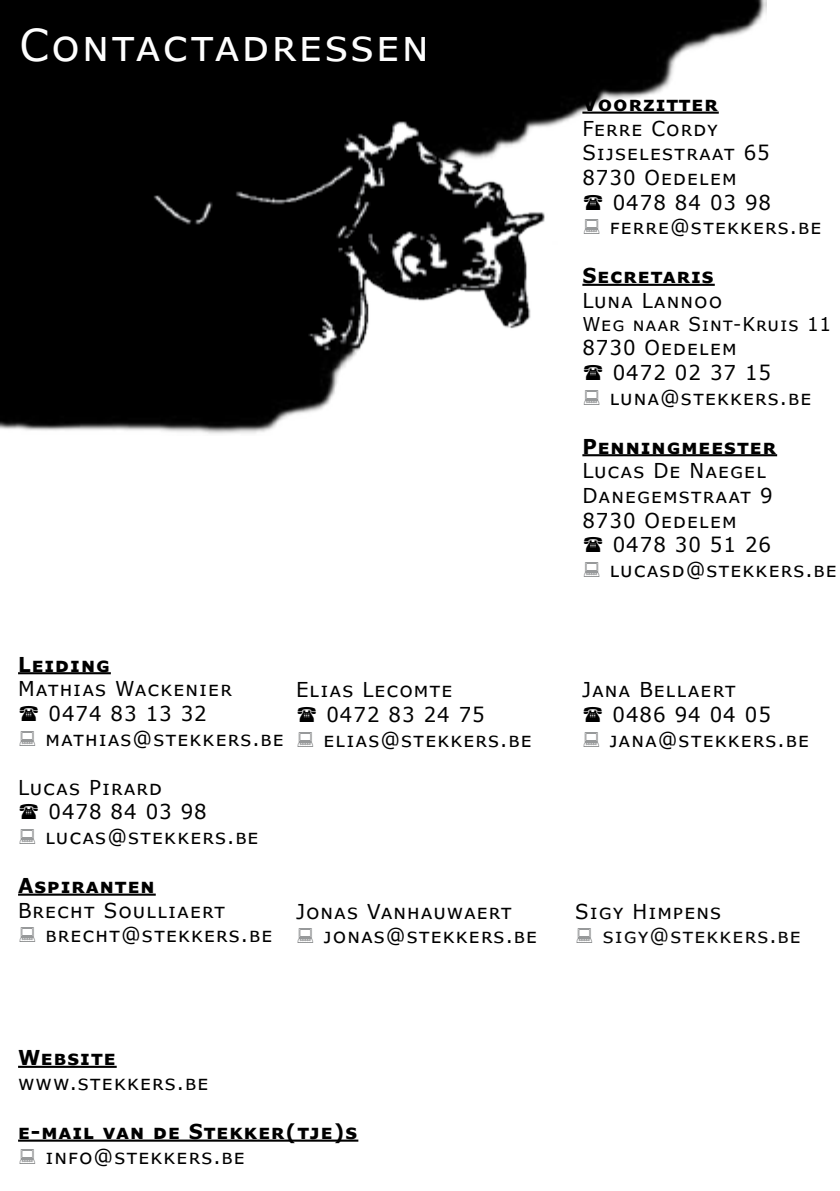
<style>
.page{position:relative;width:840px;height:1191px;background:#fff}
.page>*{position:absolute;margin:0;border:0;box-sizing:border-box;transform-origin:0 0}
.t1{font:44px "Verdana";letter-spacing:.045em;color:#fefefe;scale:.96 1}
.t2{font:20.4px/24.6px "Verdana";letter-spacing:.05em;color:#000;scale:.96 1}
.t3{font:700 20.4px "Verdana";letter-spacing:.05em;color:#000;scale:.96 1}
.t4{font:20.4px "Verdana";letter-spacing:.05em;color:#080808;scale:.96 1}
.t5{font:19px "Verdana";letter-spacing:.05em;color:#000;scale:.96 1}
</style>
<div class="page">
<img style="left:0;top:0;width:766px;height:434px">
<hr style="left:18px;top:672px;width:93px;height:2px;background:#000">
<hr style="left:18px;top:893px;width:138px;height:2px;background:#000">
<hr style="left:18px;top:1065px;width:99px;height:2px;background:#000">
<hr style="left:18px;top:1139px;width:340px;height:2px;background:#000">
<hr style="left:582px;top:112px;width:136px;height:2px;background:#000">
<hr style="left:582px;top:284px;width:132px;height:2px;background:#000">
<hr style="left:582px;top:454px;width:194px;height:2px;background:#000">
<svg style="left:583px;top:194px;width:18px;height:16px"></svg>
<svg style="left:583px;top:219px;width:16px;height:15px"></svg>
<svg style="left:583px;top:365px;width:18px;height:15px"></svg>
<svg style="left:583px;top:389px;width:16px;height:16px"></svg>
<h1 class="t1" style="left:19px;top:14px;width:428px">CONTACTADRESSEN</h1>
<p class="t3" style="left:582px;top:89px;width:142px">VOORZITTER</p>
<p class="t2" style="left:582px;top:116px;width:197px">FERRE CORDY<br>SIJSELESTRAAT 65<br>8730 OEDELEM</p>
<p class="t2" style="left:609px;top:190px;width:222px">0478 84 03 98<br>FERRE@STEKKERS.BE</p>
<p class="t3" style="left:582px;top:261px;width:138px">SECRETARIS</p>
<p class="t2" style="left:582px;top:288px;width:147px">LUNA LANNOO</p>
<p class="t5" style="left:582px;top:311px;width:261px">WEG NAAR SINT-KRUIS 11</p>
<p class="t2" style="left:609px;top:335px;width:211px;text-indent:-27px">8730 OEDELEM<br>0472 02 37 15<br>LUNA@STEKKERS.BE</p>
<p class="t3" style="left:582px;top:432px;width:203px">PENNINGMEESTER</p>
<p class="t2" style="left:582px;top:458px;width:200px">LUCAS DE NAEGEL<br>DANEGEMSTRAAT 9<br>8730 OEDELEM</p>
<p class="t2" style="left:609px;top:532px;width:238px">0478 30 51 26<br>LUCASD@STEKKERS.BE</p>
<p class="t3" style="left:18px;top:650px;width:97px">LEIDING</p>
<p class="t2" style="left:46px;top:676px;width:250px;text-indent:-27px">MATHIAS WACKENIER<br>0474 83 13 32<br>MATHIAS@STEKKERS.BE</p>
<p class="t2" style="left:46px;top:775px;width:223px;text-indent:-27px">LUCAS PIRARD<br>0478 84 03 98<br>LUCAS@STEKKERS.BE</p>
<p class="t3" style="left:18px;top:871px;width:144px">ASPIRANTEN</p>
<p class="t2" style="left:46px;top:898px;width:238px;text-indent:-27px">BRECHT SOULLIAERT<br>BRECHT@STEKKERS.BE</p>
<p class="t2" style="left:323px;top:677px;width:218px;text-indent:-27px">ELIAS LECOMTE<br>0472 83 24 75<br>ELIAS@STEKKERS.BE</p>
<p class="t2" style="left:609px;top:677px;width:209px;text-indent:-27px">JANA BELLAERT<br>0486 94 04 05<br>JANA@STEKKERS.BE</p>
<p class="t2" style="left:296px;top:898px;width:226px">JONAS VANHAUWAERT</p>
<p class="t2" style="left:575px;top:898px;width:153px">SIGY HIMPENS</p>
<p class="t2" style="left:323px;top:923px;width:224px">JONAS@STEKKERS.BE</p>
<p class="t4" style="left:602px;top:922px;width:208px">SIGY@STEKKERS.BE</p>
<p class="t3" style="left:18px;top:1043px;width:103px">WEBSITE</p>
<p class="t2" style="left:18px;top:1070px;width:200px">WWW.STEKKERS.BE</p>
<p class="t3" style="left:18px;top:1117px;width:355px">E-MAIL VAN DE STEKKER(TJE)S</p>
<p class="t2" style="left:46px;top:1143px;width:209px">INFO@STEKKERS.BE</p>
</div>
